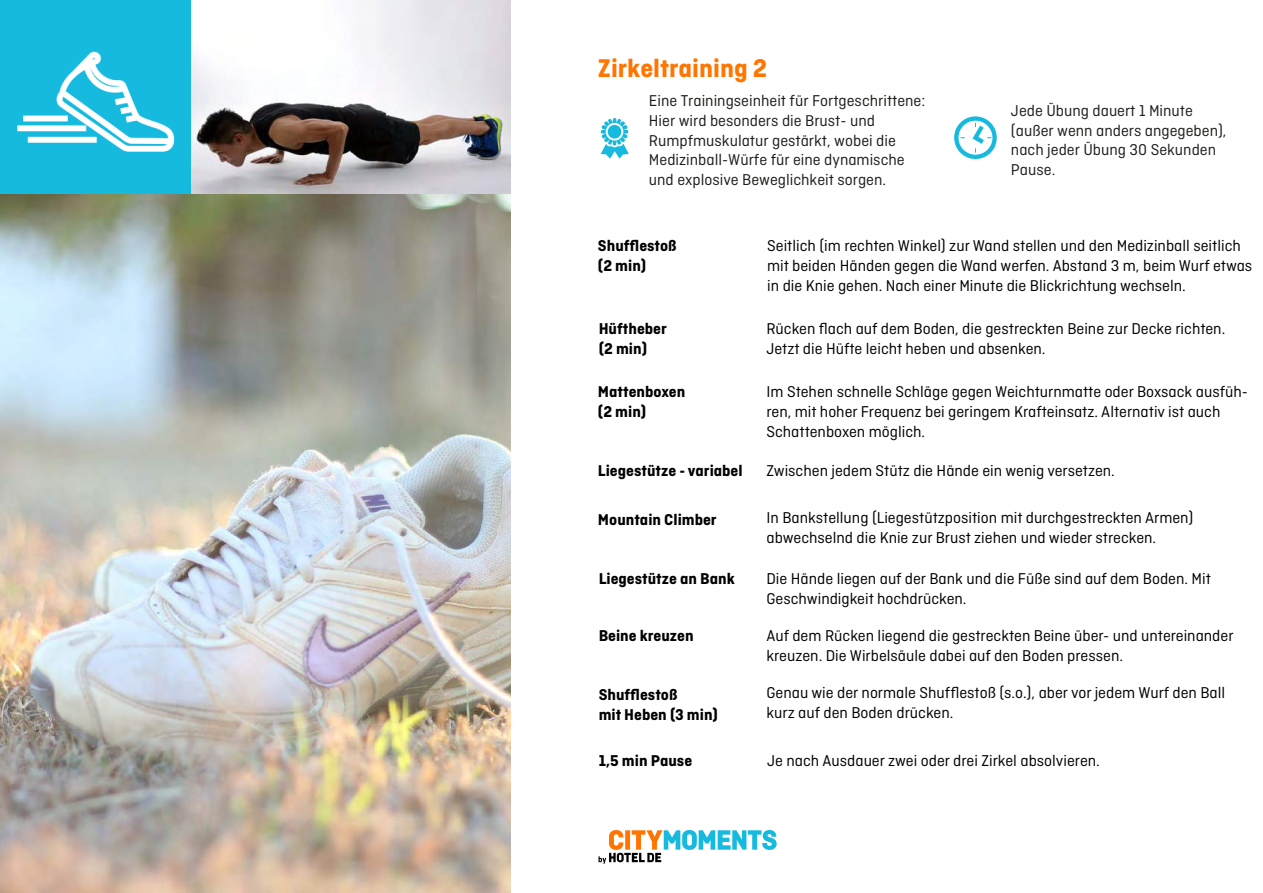
<style>
.page{position:relative;width:1263px;height:893px;background:#fff}
.page>*{position:absolute;margin:0;border:0;box-sizing:border-box;transform-origin:0 0}
.t1{font:57px "Modern Pictograms";color:#16bade}
.t2{font:51px "Sosa";color:#16bade}
.t3{font:700 27px "Ciutadella";color:#ff7500}
.t4{font:16.5px/19.8px "Ciutadella";color:#000}
.t5{font:16.5px/19.8px "Ciutadella";color:#1d1d1b}
.t6{font:700 16.5px/19.8px "Ciutadella";color:#000}
</style>
<div class="page">
<svg style="left:598px;top:830px;width:179px;height:34px"></svg>
<img style="left:0;top:0;width:191px;height:191px">
<img style="left:191px;top:0;width:320px;height:194px">
<img style="left:0;top:194px;width:510px;height:698px">
<h3 class="t3" style="left:598px;top:53px;width:171px">Zirkeltraining 2</h3>
<p class="t5" style="left:649px;top:91px;width:278px">Eine Trainingseinheit für Fortgeschrittene:<br>Hier wird besonders die Brust- und Rumpfmuskulatur gestärkt, wobei die Medizinball-Würfe für eine dynamische und explosive Beweglichkeit sorgen.</p>
<p class="t5" style="left:1011px;top:100px;width:217px">Jede Übung dauert 1 Minute (außer wenn anders angegeben), nach jeder Übung 30 Sekunden<br>Pause.</p>
<h1 class="t1" style="left:598px;top:110px;width:35px">)</h1>
<h2 class="t2" style="left:950px;top:108px;width:52px">[</h2>
<p class="t6" style="left:598px;top:236px;width:80px">Shufflestoß (2 min)</p>
<p class="t6" style="left:599px;top:319px;width:70px">Hüftheber (2 min)</p>
<p class="t6" style="left:598px;top:382px;width:89px">Mattenboxen (2 min)</p>
<p class="t6" style="left:598px;top:461px;width:146px">Liegestütze - variabel</p>
<p class="t6" style="left:598px;top:510px;width:120px">Mountain Climber</p>
<p class="t4" style="left:767px;top:235px;width:487px">Seitlich (im rechten Winkel) zur Wand stellen und den Medizinball seitlich mit beiden Händen gegen die Wand werfen. Abstand 3 m, beim Wurf etwas in die Knie gehen. Nach einer Minute die Blickrichtung wechseln.</p>
<p class="t4" style="left:766px;top:319px;width:460px">Rücken flach auf dem Boden, die gestreckten Beine zur Decke richten.<br>Jetzt die Hüfte leicht heben und absenken.</p>
<p class="t4" style="left:766px;top:382px;width:483px">Im Stehen schnelle Schläge gegen Weichturnmatte oder Boxsack ausfüh&shy;ren, mit hoher Frequenz bei geringem Krafteinsatz. Alternativ ist auch<br>Schattenboxen möglich.</p>
<p class="t4" style="left:766px;top:461px;width:350px">Zwischen jedem Stütz die Hände ein wenig versetzen.</p>
<p class="t4" style="left:766px;top:508px;width:428px">In Bankstellung (Liegestützposition mit durchgestreckten Armen) abwechselnd die Knie zur Brust ziehen und wieder strecken.</p>
<p class="t6" style="left:599px;top:569px;width:138px">Liegestütze an Bank</p>
<p class="t4" style="left:766px;top:569px;width:446px">Die Hände liegen auf der Bank und die Füße sind auf dem Boden. Mit<br>Geschwindigkeit hochdrücken.</p>
<p class="t6" style="left:599px;top:626px;width:96px">Beine kreuzen</p>
<p class="t4" style="left:766px;top:626px;width:469px">Auf dem Rücken liegend die gestreckten Beine über- und untereinander kreuzen. Die Wirbelsäule dabei auf den Boden pressen.</p>
<p class="t6" style="left:599px;top:685px;width:121px">Shufflestoß<br>mit Heben (3 min)</p>
<p class="t4" style="left:766px;top:683px;width:460px">Genau wie der normale Shufflestoß (s.o.), aber vor jedem Wurf den Ball kurz auf den Boden drücken.</p>
<p class="t6" style="left:599px;top:751px;width:95px">1,5 min Pause</p>
<p class="t4" style="left:767px;top:751px;width:334px">Je nach Ausdauer zwei oder drei Zirkel absolvieren.</p>
</div>
